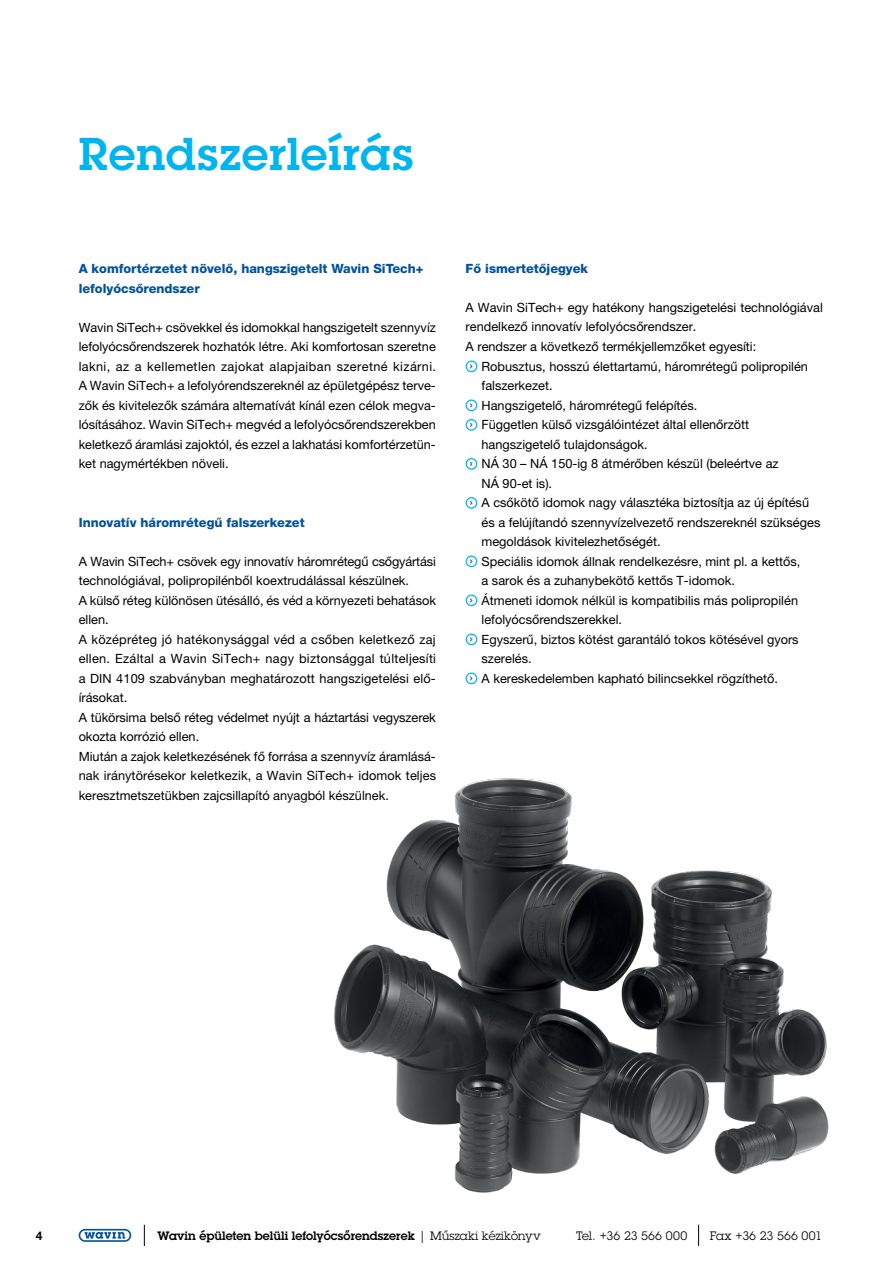
<style>
.page{position:relative;width:893px;height:1263px;background:#fff}
.page>*{position:absolute;margin:0;border:0;box-sizing:border-box;transform-origin:0 0}
.t1{font:600 45px "Lubalin Graphfor Wavin";letter-spacing:.03em;color:#00b5ef}
.t2{font:12.75px/19.5px "Helvetica Neue LT Pro";color:#000}
.t3{font:800 12.75px/19.5px "Helvetica Neue LT Pro";color:#00529c}
.t4{font:600 12px "Lubalin Graphfor Wavin";letter-spacing:.005em;color:#000}
.t5{font:12px "Lubalin Graphfor Wavin";letter-spacing:-.005em;color:#000}
.t6{font:700 12px "Helvetica Neue LT Pro";color:#000}
.s1{font-weight:400}
</style>
<div class="page">
<svg style="left:144px;top:1225px;width:1px;height:21px"></svg>
<div style="left:79px;top:1229px;width:52px;height:13px;border:2px solid #00529c;border-radius:6px"></div>
<svg style="left:85px;top:1232px;width:40px;height:7px"></svg>
<svg style="left:698px;top:1225px;width:1px;height:21px"></svg>
<img style="left:334px;top:778px;width:495px;height:415px">
<div style="left:466px;top:360px;width:11px;height:12px;border:1px solid #00b5ef;border-radius:50%"></div>
<div style="left:466px;top:399px;width:11px;height:12px;border:1px solid #00b5ef;border-radius:50%"></div>
<div style="left:466px;top:419px;width:11px;height:12px;border:1px solid #00b5ef;border-radius:50%"></div>
<div style="left:466px;top:458px;width:11px;height:12px;border:1px solid #00b5ef;border-radius:50%"></div>
<div style="left:466px;top:497px;width:11px;height:12px;border:1px solid #00b5ef;border-radius:50%"></div>
<div style="left:466px;top:555px;width:11px;height:12px;border:1px solid #00b5ef;border-radius:50%"></div>
<div style="left:466px;top:594px;width:11px;height:12px;border:1px solid #00b5ef;border-radius:50%"></div>
<div style="left:466px;top:633px;width:11px;height:12px;border:1px solid #00b5ef;border-radius:50%"></div>
<div style="left:466px;top:672px;width:11px;height:12px;border:1px solid #00b5ef;border-radius:50%"></div>
<h1 class="t1" style="left:79px;top:124px;width:336px">Rendszerleírás</h1>
<p class="t3" style="left:79px;top:259px;width:346px">A komfortérzetet növelő, hangszigetelt Wavin SiTech+ lefolyócsőrendszer</p>
<p class="t2" style="left:79px;top:317px;width:359px;text-align:justify">Wavin SiTech+ csövekkel és idomokkal hangszigetelt szennyvíz lefolyócsőrendszerek hozhatók létre. Aki komfortosan szeretne lakni, az a kellemetlen zajokat alapjaiban szeretné kizárni.<br>A Wavin SiTech+ a lefolyórendszereknél az épületgépész terve&shy;zők és kivitelezők számára alternatívát kínál ezen célok megva&shy;lósításához. Wavin SiTech+ megvéd a lefolyócsőrendszerekben keletkező áramlási zajoktól, és ezzel a lakhatási komfortérzetün&shy;ket nagymértékben növeli.</p>
<p class="t3" style="left:79px;top:512px;width:228px">Innovatív háromrétegű falszerkezet</p>
<p class="t2" style="left:79px;top:551px;width:359px">A Wavin SiTech+ csövek egy innovatív háromrétegű csőgyártási technológiával, polipropilénből koextrudálással készülnek.<br>A külső réteg különösen ütésálló, és véd a környezeti behatások ellen.<br>A középréteg jó hatékonysággal véd a csőben keletkező zaj ellen. Ezáltal a Wavin SiTech+ nagy biztonsággal túlteljesíti a DIN 4109 szabványban meghatározott hangszigetelési elő&shy;írásokat.<br>A tükörsima belső réteg védelmet nyújt a háztartási vegyszerek okozta korrózió ellen.<br>Miután a zajok keletkezésének fő forrása a szennyvíz áramlásá&shy;nak iránytörésekor keletkezik, a Wavin SiTech+ idomok teljes keresztmetszetükben zajcsillapító anyagból készülnek.</p>
<p class="t3" style="left:466px;top:259px;width:124px">Fő ismertetőjegyek</p>
<p class="t2" style="left:466px;top:297px;width:359px">A Wavin SiTech+ egy hatékony hangszigetelési technológiával rendelkező innovatív lefolyócsőrendszer.<br>A rendszer a következő termékjellemzőket egyesíti:</p>
<p class="t2" style="left:482px;top:356px;width:340px">Robusztus, hosszú élettartamú, háromrétegű polipropilén falszerkezet.<br>Hangszigetelő, háromrétegű felépítés.<br>Független külső vizsgálóintézet által ellenőrzött hangszigetelő tulajdonságok.<br>NÁ 30 – NÁ 150-ig 8 átmérőben készül (beleértve az<br>NÁ 90-et is).<br>A csőkötő idomok nagy választéka biztosítja az új építésű és a felújítandó szennyvízelvezető rendszereknél szükséges megoldások kivitelezhetőségét.<br>Speciális idomok állnak rendelkezésre, mint pl. a kettős,<br>a sarok és a zuhanybekötő kettős T-idomok.<br>Átmeneti idomok nélkül is kompatibilis más polipropilén lefolyócsőrendszerekkel.<br>Egyszerű, biztos kötést garantáló tokos kötésével gyors szerelés.<br>A kereskedelemben kapható bilincsekkel rögzíthető.</p>
<p class="t6" style="left:36px;top:1228px;width:8px">4</p>
<p class="t4" style="left:157px;top:1228px;width:385px">Wavin épületen belüli lefolyócsőrendszerek <span class="s1">| Műszaki kézikönyv</span></p>
<p class="t5" style="left:576px;top:1227px;width:113px">Tel. +36 23 566 000</p>
<p class="t5" style="left:710px;top:1227px;width:114px">Fax +36 23 566 001</p>
</div>
